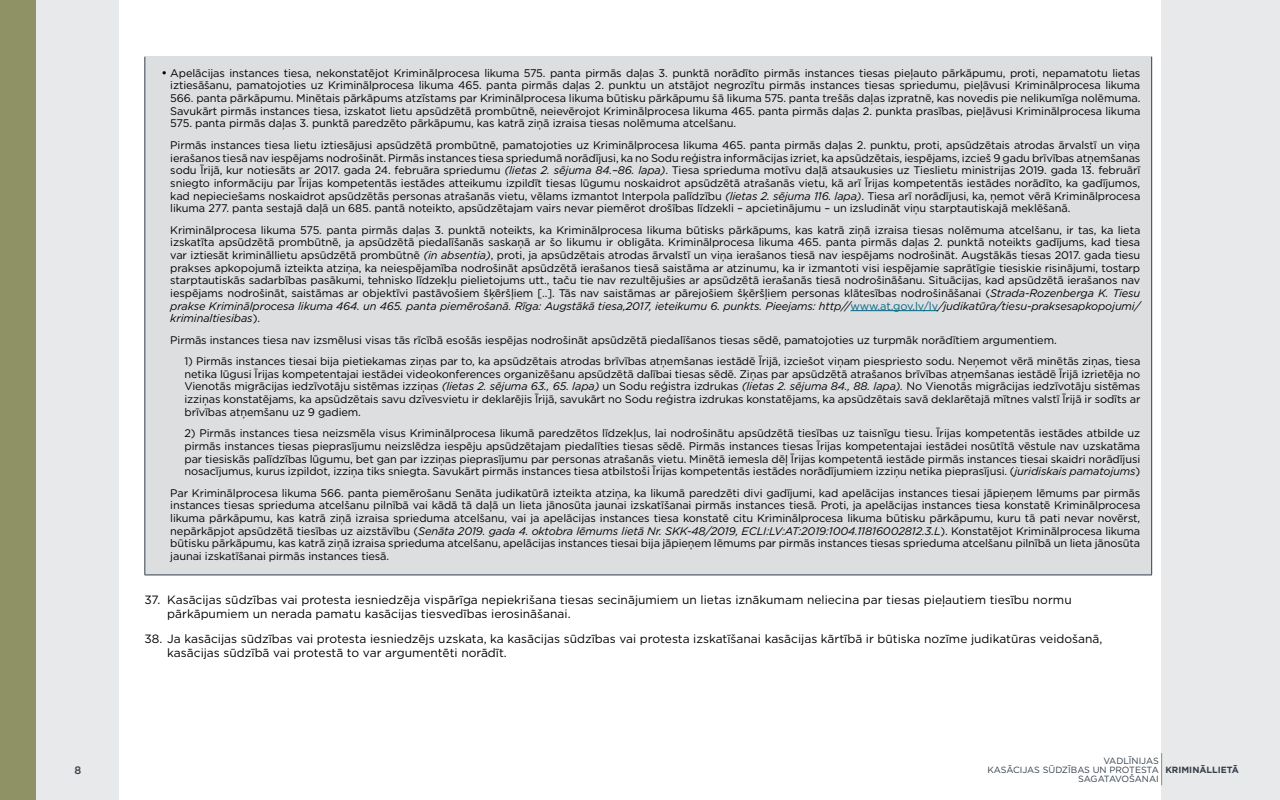
<style>
.page{position:relative;width:1280px;height:800px;background:#fff}
.page>*{position:absolute;margin:0;border:0;box-sizing:border-box;transform-origin:0 0}
.t1{font:12px/13.8px "Gotham";color:#000}
.List_Paragraph{font:11px/12.7px "Gotham";letter-spacing:-.01em;color:#000;text-align:justify}
.t2{font:500 10.9px "Gotham";color:#343e49}
.t3{font:9px/9px "Gotham";letter-spacing:-.005em;color:#343e49;text-align:right}
.t4{font:700 9px "Gotham";color:#343e49}
.s1{font-style:italic}
.s2{color:#006684}
</style>
<div class="page">
<div style="left:0;top:0;width:119px;height:800px;background:#e8e9ea"></div>
<div style="left:0;top:0;width:36px;height:800px;background:#8f9265"></div>
<div style="left:1162px;top:0;width:118px;height:800px;background:#e8e9ea"></div>
<hr style="left:1161px;top:753px;width:1px;height:32px;background:#8f9265">
<div style="left:145px;top:57px;width:1007px;height:518px;background:#dddee0"></div>
<hr style="left:145px;top:57px;width:1px;height:518px;background:#343e49">
<hr style="left:1151px;top:57px;width:1px;height:518px;background:#343e49">
<hr style="left:145px;top:575px;width:1007px;height:1px;background:#343e49">
<hr style="left:851px;top:310px;width:87px;height:1px;background:#006684">
<p class="List_Paragraph" style="left:170px;top:66px;width:972px;text-indent:-9px">• Apelācijas instances tiesa, nekonstatējot Kriminālprocesa likuma 575. panta pirmās daļas 3. punktā norādīto pirmās instances tiesas pieļauto pārkāpumu, proti, nepamatotu lietas iztiesāšanu, pamatojoties uz Kriminālprocesa likuma 465. panta pirmās daļas 2. punktu un atstājot negrozītu pirmās instances tiesas spriedumu, pieļāvusi Kriminālprocesa likuma 566. panta pārkāpumu. Minētais pārkāpums atzīstams par Kriminālprocesa likuma būtisku pārkāpumu šā likuma 575. panta trešās daļas izpratnē, kas novedis pie nelikumīga nolēmuma.<br>Savukārt pirmās instances tiesa, izskatot lietu apsūdzētā prombūtnē, neievērojot Kriminālprocesa likuma 465. panta pirmās daļas 2. punkta prasības, pieļāvusi Kriminālprocesa likuma 575. panta pirmās daļas 3. punktā paredzēto pārkāpumu, kas katrā ziņā izraisa tiesas nolēmuma atcelšanu.</p>
<p class="List_Paragraph" style="left:170px;top:138px;width:972px">Pirmās instances tiesa lietu iztiesājusi apsūdzētā prombūtnē, pamatojoties uz Kriminālprocesa likuma 465. panta pirmās daļas 2. punktu, proti, apsūdzētais atrodas ārvalstī un viņa ierašanos tiesā nav iespējams nodrošināt. Pirmās instances tiesa spriedumā norādījusi, ka no Sodu reģistra informācijas izriet, ka apsūdzētais, iespējams, izcieš 9 gadu brīvības atņemšanas sodu Īrijā, kur notiesāts ar 2017. gada 24. februāra spriedumu <span class="s1">(lietas 2. sējuma 84.–86. lapa)</span>. Tiesa sprieduma motīvu daļā atsaukusies uz Tieslietu ministrijas 2019. gada 13. februārī sniegto informāciju par Īrijas kompetentās iestādes atteikumu izpildīt tiesas lūgumu noskaidrot apsūdzētā atrašanās vietu, kā arī Īrijas kompetentās iestādes norādīto, ka gadījumos, kad nepieciešams noskaidrot apsūdzētās personas atrašanās vietu, vēlams izmantot Interpola palīdzību <span class="s1">(lietas 2. sējuma 116. lapa)</span>. Tiesa arī norādījusi, ka, ņemot vērā Kriminālprocesa likuma 277. panta sestajā daļā un 685. pantā noteikto, apsūdzētajam vairs nevar piemērot drošības līdzekli – apcietinājumu – un izsludināt viņu starptautiskajā meklēšanā.</p>
<p class="List_Paragraph" style="left:170px;top:223px;width:972px">Kriminālprocesa likuma 575. panta pirmās daļas 3. punktā noteikts, ka Kriminālprocesa likuma būtisks pārkāpums, kas katrā ziņā izraisa tiesas nolēmuma atcelšanu, ir tas, ka lieta izskatīta apsūdzētā prombūtnē, ja apsūdzētā piedalīšanās saskaņā ar šo likumu ir obligāta. Kriminālprocesa likuma 465. panta pirmās daļas 2. punktā noteikts gadījums, kad tiesa var iztiesāt krimināllietu apsūdzētā prombūtnē <span class="s1">(in absentia)</span>, proti, ja apsūdzētais atrodas ārvalstī un viņa ierašanos tiesā nav iespējams nodrošināt. Augstākās tiesas 2017. gada tiesu prakses apkopojumā izteikta atziņa, ka neiespējamība nodrošināt apsūdzētā ierašanos tiesā saistāma ar atzinumu, ka ir izmantoti visi iespējamie saprātīgie tiesiskie risinājumi, tostarp starptautiskās sadarbības pasākumi, tehnisko līdzekļu pielietojums utt., taču tie nav rezultējušies ar apsūdzētā ierašanās tiesā nodrošināšanu. Situācijas, kad apsūdzētā ierašanos nav iespējams nodrošināt, saistāmas ar objektīvi pastāvošiem šķēršļiem [..]. Tās nav saistāmas ar pārejošiem šķēršļiem personas klātesības nodrošināšanai (<span class="s1">Strada-Rozenberga K. Tiesu prakse Kriminālprocesa likuma 464. un 465. panta piemērošanā. Rīga: Augstākā tiesa,2017, ieteikumu 6. punkts. Pieejams: http//</span><span class="s2">www.at.gov.lv/lv</span><span class="s1">/judikatūra/tiesu-praksesapkopojumi/ kriminaltiesibas</span>).</p>
<p class="List_Paragraph" style="left:170px;top:333px;width:888px">Pirmās instances tiesa nav izsmēlusi visas tās rīcībā esošās iespējas nodrošināt apsūdzētā piedalīšanos tiesas sēdē, pamatojoties uz turpmāk norādītiem argumentiem.</p>
<p class="List_Paragraph" style="left:185px;top:355px;width:957px">1) Pirmās instances tiesai bija pietiekamas ziņas par to, ka apsūdzētais atrodas brīvības atņemšanas iestādē Īrijā, izciešot viņam piespriesto sodu. Neņemot vērā minētās ziņas, tiesa netika lūgusi Īrijas kompetentajai iestādei videokonferences organizēšanu apsūdzētā dalībai tiesas sēdē. Ziņas par apsūdzētā atrašanos brīvības atņemšanas iestādē Īrijā izrietēja no Vienotās migrācijas iedzīvotāju sistēmas izziņas <span class="s1">(lietas 2. sējuma 63., 65. lapa)</span> un Sodu reģistra izdrukas <span class="s1">(lietas 2. sējuma 84., 88. lapa).</span> No Vienotās migrācijas iedzīvotāju sistēmas izziņas konstatējams, ka apsūdzētais savu dzīvesvietu ir deklarējis Īrijā, savukārt no Sodu reģistra izdrukas konstatējams, ka apsūdzētais savā deklarētajā mītnes valstī Īrijā ir sodīts ar brīvības atņemšanu uz 9 gadiem.</p>
<p class="List_Paragraph" style="left:185px;top:427px;width:957px">2) Pirmās instances tiesa neizsmēla visus Kriminālprocesa likumā paredzētos līdzekļus, lai nodrošinātu apsūdzētā tiesības uz taisnīgu tiesu. Īrijas kompetentās iestādes atbilde uz pirmās instances tiesas pieprasījumu neizslēdza iespēju apsūdzētajam piedalīties tiesas sēdē. Pirmās instances tiesas Īrijas kompetentajai iestādei nosūtītā vēstule nav uzskatāma par tiesiskās palīdzības lūgumu, bet gan par izziņas pieprasījumu par personas atrašanās vietu. Minētā iemesla dēļ Īrijas kompetentā iestāde pirmās instances tiesai skaidri norādījusi nosacījumus, kurus izpildot, izziņa tiks sniegta. Savukārt pirmās instances tiesa atbilstoši Īrijas kompetentās iestādes norādījumiem izziņu netika pieprasījusi. (<span class="s1">juridiskais pamatojums</span>)</p>
<p class="List_Paragraph" style="left:170px;top:486px;width:972px">Par Kriminālprocesa likuma 566. panta piemērošanu Senāta judikatūrā izteikta atziņa, ka likumā paredzēti divi gadījumi, kad apelācijas instances tiesai jāpieņem lēmums par pirmās instances tiesas sprieduma atcelšanu pilnībā vai kādā tā daļā un lieta jānosūta jaunai izskatīšanai pirmās instances tiesā. Proti, ja apelācijas instances tiesa konstatē Kriminālprocesa likuma pārkāpumu, kas katrā ziņā izraisa sprieduma atcelšanu, vai ja apelācijas instances tiesa konstatē citu Kriminālprocesa likuma būtisku pārkāpumu, kuru tā pati nevar novērst, nepārkāpjot apsūdzētā tiesības uz aizstāvību (<span class="s1">Senāta 2019. gada 4. oktobra lēmums lietā Nr. SKK-48/2019, ECLI:LV:AT:2019:1004.11816002812.3.L</span>). Konstatējot Kriminālprocesa likuma būtisku pārkāpumu, kas katrā ziņā izraisa sprieduma atcelšanu, apelācijas instances tiesai bija jāpieņem lēmums par pirmās instances tiesas sprieduma atcelšanu pilnībā un lieta jānosūta jaunai izskatīšanai pirmās instances tiesā.</p>
<p class="t1" style="left:167px;top:592px;width:906px;text-indent:-23px">37. Kasācijas sūdzības vai protesta iesniedzēja vispārīga nepiekrišana tiesas secinājumiem un lietas iznākumam neliecina par tiesas pieļautiem tiesību normu pārkāpumiem un nerada pamatu kasācijas tiesvedības ierosināšanai.</p>
<p class="t1" style="left:167px;top:632px;width:937px;text-indent:-23px">38. Ja kasācijas sūdzības vai protesta iesniedzējs uzskata, ka kasācijas sūdzības vai protesta izskatīšanai kasācijas kārtībā ir būtiska nozīme judikatūras veidošanā, kasācijas sūdzībā vai protestā to var argumentēti norādīt.</p>
<p class="t3" style="left:988px;top:756px;width:173px">VADLĪNIJAS<br>KASĀCIJAS SŪDZĪBAS UN PROTESTA<br>SAGATAVOŠANAI</p>
<p class="t2" style="left:75px;top:763px;width:8px">8</p>
<p class="t4" style="left:1165px;top:764px;width:75px">KRIMINĀLLIETĀ</p>
</div>
